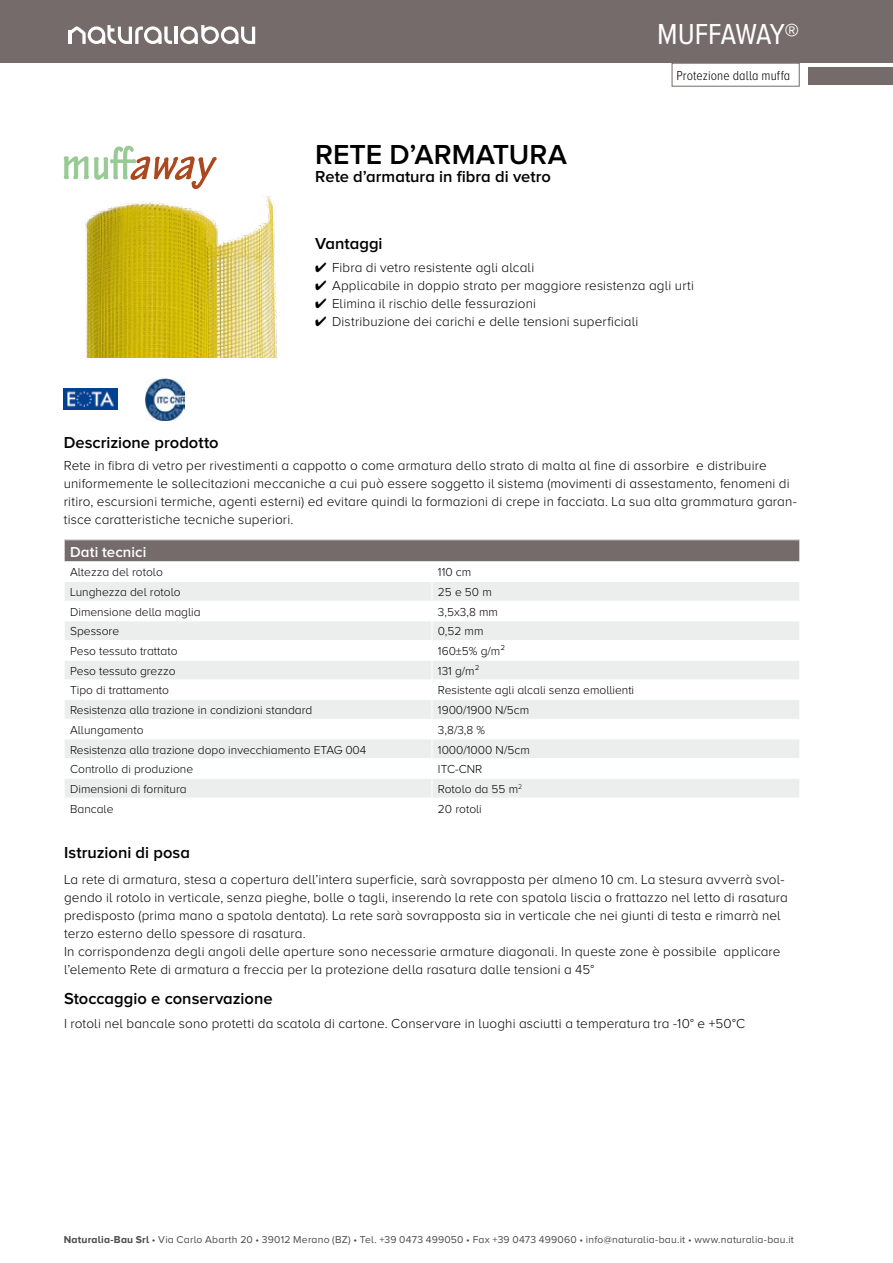
<style>
.page{position:relative;width:893px;height:1263px;background:#fff}
.page>*{position:absolute;margin:0;border:0;box-sizing:border-box;transform-origin:0 0}
.t1{font:30px "Proxima Nova A Cond";letter-spacing:-.025em;color:#fff}
.t2{font:600 28.5px "Proxima Nova A";color:#000}
.t3{font:600 16.5px "Proxima Nova A";color:#000}
.t4{font:600 15px "Proxima Nova A";letter-spacing:.005em;color:#fff}
.t5{font:300 13.5px/18px "Proxima Nova A";letter-spacing:.01em;color:#000}
.t6{font:300 13.5px "Proxima Nova A Cond";letter-spacing:.01em;color:#000}
.t7{font:300 12px "Proxima Nova A";color:#000}
.t8{font:10.35px "Proxima Nova A";letter-spacing:.02em;color:#4b4b4d}
.s1{font-weight:700}
</style>
<div class="page">
<img style="left:85px;top:196px;width:192px;height:161px">
<div style="left:64px;top:540px;width:736px;height:22px;background:#756b6a"></div>
<svg style="left:65px;top:582px;width:734px;height:216px;fill:#eceded"></svg>
<hr style="left:64px;top:601px;width:368px;height:1px;background:#fff">
<hr style="left:432px;top:601px;width:368px;height:1px;background:#fff">
<hr style="left:64px;top:620px;width:368px;height:1px;background:#fff">
<hr style="left:432px;top:620px;width:368px;height:1px;background:#fff">
<hr style="left:64px;top:640px;width:368px;height:1px;background:#fff">
<hr style="left:432px;top:640px;width:368px;height:1px;background:#fff">
<hr style="left:64px;top:660px;width:368px;height:1px;background:#fff">
<hr style="left:432px;top:660px;width:368px;height:1px;background:#fff">
<hr style="left:64px;top:679px;width:368px;height:1px;background:#fff">
<hr style="left:432px;top:679px;width:368px;height:1px;background:#fff">
<hr style="left:64px;top:699px;width:368px;height:1px;background:#fff">
<hr style="left:432px;top:699px;width:368px;height:1px;background:#fff">
<hr style="left:64px;top:719px;width:368px;height:1px;background:#fff">
<hr style="left:432px;top:719px;width:368px;height:1px;background:#fff">
<hr style="left:64px;top:739px;width:368px;height:1px;background:#fff">
<hr style="left:432px;top:739px;width:368px;height:1px;background:#fff">
<hr style="left:64px;top:758px;width:368px;height:1px;background:#fff">
<hr style="left:432px;top:758px;width:368px;height:1px;background:#fff">
<hr style="left:64px;top:778px;width:368px;height:1px;background:#fff">
<hr style="left:432px;top:778px;width:368px;height:1px;background:#fff">
<svg style="left:432px;top:582px;width:1px;height:216px"></svg>
<svg style="left:64px;top:540px;width:1px;height:21px"></svg>
<svg style="left:799px;top:540px;width:1px;height:21px"></svg>
<hr style="left:64px;top:561px;width:368px;height:1px;background:#fff">
<hr style="left:432px;top:561px;width:368px;height:1px;background:#fff">
<img style="left:64px;top:388px;width:53px;height:22px">
<img style="left:145px;top:378px;width:39px;height:42px">
<svg style="left:64px;top:146px;width:153px;height:43px"></svg>
<div style="left:0;top:0;width:893px;height:63px;background:#756b6a"></div>
<div style="left:672px;top:63px;width:127px;height:23px;border:1px solid #756b6a"></div>
<div style="left:808px;top:67px;width:85px;height:17px;background:#756b6a"></div>
<hr style="left:174px;top:27px;width:4px;height:17px;background:#fff">
<svg style="left:180px;top:25px;width:75px;height:19px"></svg>
<svg style="left:68px;top:25px;width:104px;height:19px"></svg>
<h1 class="t1" style="left:657px;top:17px;width:144px">MUFFAWAY®</h1>
<h2 class="t2" style="left:315px;top:138px;width:253px">RETE D’ARMATURA</h2>
<p class="t3" style="left:315px;top:167px;width:237px">Rete d’armatura in fibra di vetro</p>
<p class="t6" style="left:676px;top:68px;width:115px">Protezione dalla muffa</p>
<p class="t3" style="left:315px;top:234px;width:69px">Vantaggi</p>
<p class="t5" style="left:315px;top:258px;width:221px">✔ Fibra di vetro resistente agli alcali</p>
<p class="t5" style="left:315px;top:276px;width:381px">✔ Applicabile in doppio strato per maggiore resistenza agli urti</p>
<p class="t5" style="left:315px;top:294px;width:223px">✔ Elimina il rischio delle fessurazioni</p>
<p class="t5" style="left:315px;top:312px;width:325px">✔ Distribuzione dei carichi e delle tensioni superficiali</p>
<p class="t3" style="left:64px;top:433px;width:157px">Descrizione prodotto</p>
<p class="t5" style="left:64px;top:456px;width:734px">Rete in fibra di vetro per rivestimenti a cappotto o come armatura dello strato di malta al fine di assorbire e distribuire uniformemente le sollecitazioni meccaniche a cui può essere soggetto il sistema (movimenti di assestamento, fenomeni di ritiro, escursioni termiche, agenti esterni) ed evitare quindi la formazioni di crepe in facciata. La sua alta grammatura garan&shy;tisce caratteristiche tecniche superiori.</p>
<p class="t4" style="left:70px;top:543px;width:78px">Dati tecnici</p>
<p class="t7" style="left:70px;top:566px;width:94px">Altezza del rotolo</p>
<p class="t7" style="left:438px;top:566px;width:35px">110 cm</p>
<p class="t7" style="left:70px;top:585px;width:112px">Lunghezza del rotolo</p>
<p class="t7" style="left:438px;top:585px;width:55px">25 e 50 m</p>
<p class="t7" style="left:70px;top:605px;width:132px">Dimensione della maglia</p>
<p class="t7" style="left:438px;top:605px;width:61px">3,5x3,8 mm</p>
<p class="t7" style="left:70px;top:625px;width:51px">Spessore</p>
<p class="t7" style="left:438px;top:625px;width:47px">0,52 mm</p>
<p class="t7" style="left:70px;top:644px;width:109px">Peso tessuto trattato</p>
<p class="t7" style="left:438px;top:644px;width:68px">160±5% g/m²</p>
<p class="t7" style="left:70px;top:664px;width:107px">Peso tessuto grezzo</p>
<p class="t7" style="left:438px;top:664px;width:43px">131 g/m²</p>
<p class="t7" style="left:70px;top:684px;width:100px">Tipo di trattamento</p>
<p class="t7" style="left:438px;top:684px;width:198px">Resistente agli alcali senza emollienti</p>
<p class="t7" style="left:70px;top:703px;width:244px">Resistenza alla trazione in condizioni standard</p>
<p class="t7" style="left:438px;top:703px;width:93px">1900/1900 N/5cm</p>
<p class="t7" style="left:70px;top:723px;width:75px">Allungamento</p>
<p class="t7" style="left:438px;top:723px;width:49px">3,8/3,8 %</p>
<p class="t7" style="left:70px;top:743px;width:298px">Resistenza alla trazione dopo invecchiamento ETAG 004</p>
<p class="t7" style="left:438px;top:743px;width:93px">1000/1000 N/5cm</p>
<p class="t7" style="left:70px;top:762px;width:125px">Controllo di produzione</p>
<p class="t7" style="left:438px;top:762px;width:46px">ITC-CNR</p>
<p class="t7" style="left:70px;top:782px;width:118px">Dimensioni di fornitura</p>
<p class="t7" style="left:438px;top:782px;width:86px">Rotolo da 55 m<sup>2</sup></p>
<p class="t7" style="left:70px;top:802px;width:45px">Bancale</p>
<p class="t7" style="left:438px;top:802px;width:45px">20 rotoli</p>
<p class="t3" style="left:64px;top:844px;width:128px">Istruzioni di posa</p>
<p class="t5" style="left:64px;top:870px;width:725px">La rete di armatura, stesa a copertura dell’intera superficie, sarà sovrapposta per almeno 10 cm. La stesura avverrà svol&shy;gendo il rotolo in verticale, senza pieghe, bolle o tagli, inserendo la rete con spatola liscia o frattazzo nel letto di rasatura predisposto (prima mano a spatola dentata). La rete sarà sovrapposta sia in verticale che nei giunti di testa e rimarrà nel terzo esterno dello spessore di rasatura.<br>In corrispondenza degli angoli delle aperture sono necessarie armature diagonali. In queste zone è possibile applicare l’elemento Rete di armatura a freccia per la protezione della rasatura dalle tensioni a 45°</p>
<p class="t3" style="left:64px;top:989px;width:210px">Stoccaggio e conservazione</p>
<p class="t5" style="left:64px;top:1014px;width:683px">I rotoli nel bancale sono protetti da scatola di cartone. Conservare in luoghi asciutti a temperatura tra -10° e +50°C</p>
<p class="t8" style="left:64px;top:1234px;width:732px"><span class="s1">Naturalia-Bau Srl</span> • Via Carlo Abarth 20 • 39012 Merano (BZ) • Tel. +39 0473 499050 • Fax +39 0473 499060 • info@naturalia-bau.it • www.naturalia-bau.it</p>
</div>
